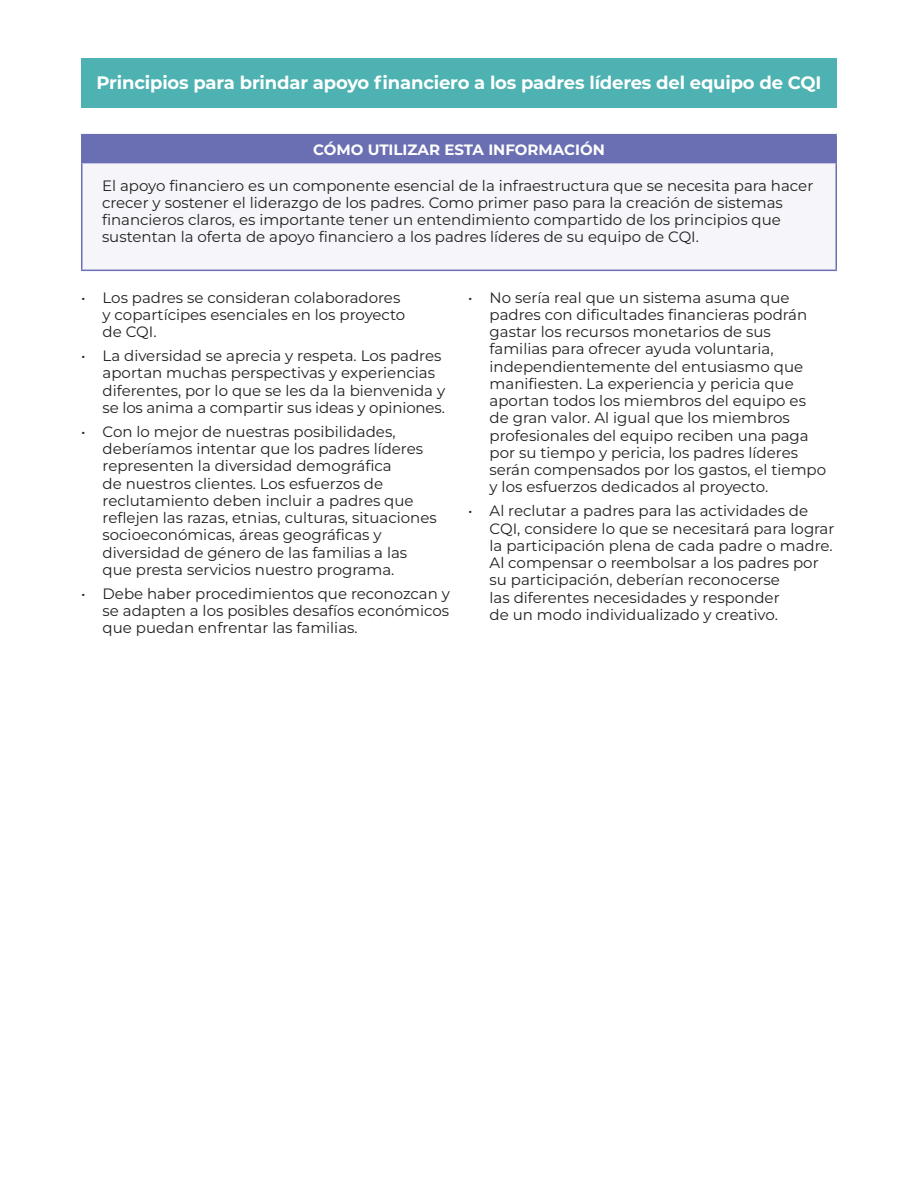
<style>
.page{position:relative;width:918px;height:1188px;background:#fff}
.page>*{position:absolute;margin:0;border:0;box-sizing:border-box;transform-origin:0 0}
.Heading_2{font:700 18px "Montserrat";letter-spacing:-.01em;color:#fff}
.Text_in_Box{font:15px/17.2px "Montserrat";color:#231f20}
.Tools_Heading{font:700 15px "Montserrat";color:#fff}
</style>
<div class="page">
<div style="left:82px;top:135px;width:754px;height:28px;background:#6a6eb3"></div>
<div style="left:82px;top:163px;width:754px;height:107px;background:#f5f5fa"></div>
<hr style="left:81px;top:134px;width:756px;height:1px;background:#6a6eb3">
<svg style="left:81px;top:135px;width:1px;height:27px"></svg>
<svg style="left:836px;top:135px;width:1px;height:27px"></svg>
<hr style="left:81px;top:162px;width:756px;height:1px;background:#6a6eb3">
<hr style="left:81px;top:163px;width:1px;height:107px;background:#6a6eb3">
<hr style="left:836px;top:163px;width:1px;height:107px;background:#6a6eb3">
<hr style="left:81px;top:270px;width:756px;height:1px;background:#6a6eb3">
<div style="left:81px;top:58px;width:756px;height:50px;background:#4db2b1"></div>
<p class="Heading_2" style="left:97px;top:70px;width:727px">Principios para brindar apoyo financiero a los padres líderes del equipo de CQI</p>
<p class="Tools_Heading" style="left:313px;top:139px;width:293px">CÓMO UTILIZAR ESTA INFORMACIÓN</p>
<p class="Text_in_Box" style="left:102px;top:176px;width:713px">El apoyo financiero es un componente esencial de la infraestructura que se necesita para hacer crecer y sostener el liderazgo de los padres. Como primer paso para la creación de sistemas financieros claros, es importante tener un entendimiento compartido de los principios que sustentan la oferta de apoyo financiero a los padres líderes de su equipo de CQI.</p>
<p class="Text_in_Box" style="left:103px;top:288px;width:304px;text-indent:-22px">• Los padres se consideran colaboradores y copartícipes esenciales en los proyecto de CQI.</p>
<p class="Text_in_Box" style="left:103px;top:347px;width:344px;text-indent:-22px">• La diversidad se aprecia y respeta. Los padres aportan muchas perspectivas y experiencias diferentes, por lo que se les da la bienvenida y se los anima a compartir sus ideas y opiniones.</p>
<p class="Text_in_Box" style="left:103px;top:422px;width:336px;text-indent:-22px">• Con lo mejor de nuestras posibilidades, deberíamos intentar que los padres líderes representen la diversidad demográfica<br>de nuestros clientes. Los esfuerzos de reclutamiento deben incluir a padres que reflejen las razas, etnias, culturas, situaciones socioeconómicas, áreas geográficas y diversidad de género de las familias a las que presta servicios nuestro programa.</p>
<p class="Text_in_Box" style="left:103px;top:584px;width:349px;text-align:justify;text-indent:-22px">• Debe haber procedimientos que reconozcan y se adapten a los posibles desafíos económicos que puedan enfrentar las familias.</p>
<p class="Text_in_Box" style="left:490px;top:288px;width:338px;text-indent:-22px">• No sería real que un sistema asuma que padres con dificultades financieras podrán gastar los recursos monetarios de sus familias para ofrecer ayuda voluntaria, independientemente del entusiasmo que manifiesten. La experiencia y pericia que aportan todos los miembros del equipo es de gran valor. Al igual que los miembros profesionales del equipo reciben una paga por su tiempo y pericia, los padres líderes serán compensados por los gastos, el tiempo y los esfuerzos dedicados al proyecto.</p>
<p class="Text_in_Box" style="left:490px;top:502px;width:346px;text-indent:-22px">• Al reclutar a padres para las actividades de CQI, considere lo que se necesitará para lograr la participación plena de cada padre o madre.<br>Al compensar o reembolsar a los padres por su participación, deberían reconocerse<br>las diferentes necesidades y responder<br>de un modo individualizado y creativo.</p>
</div>
